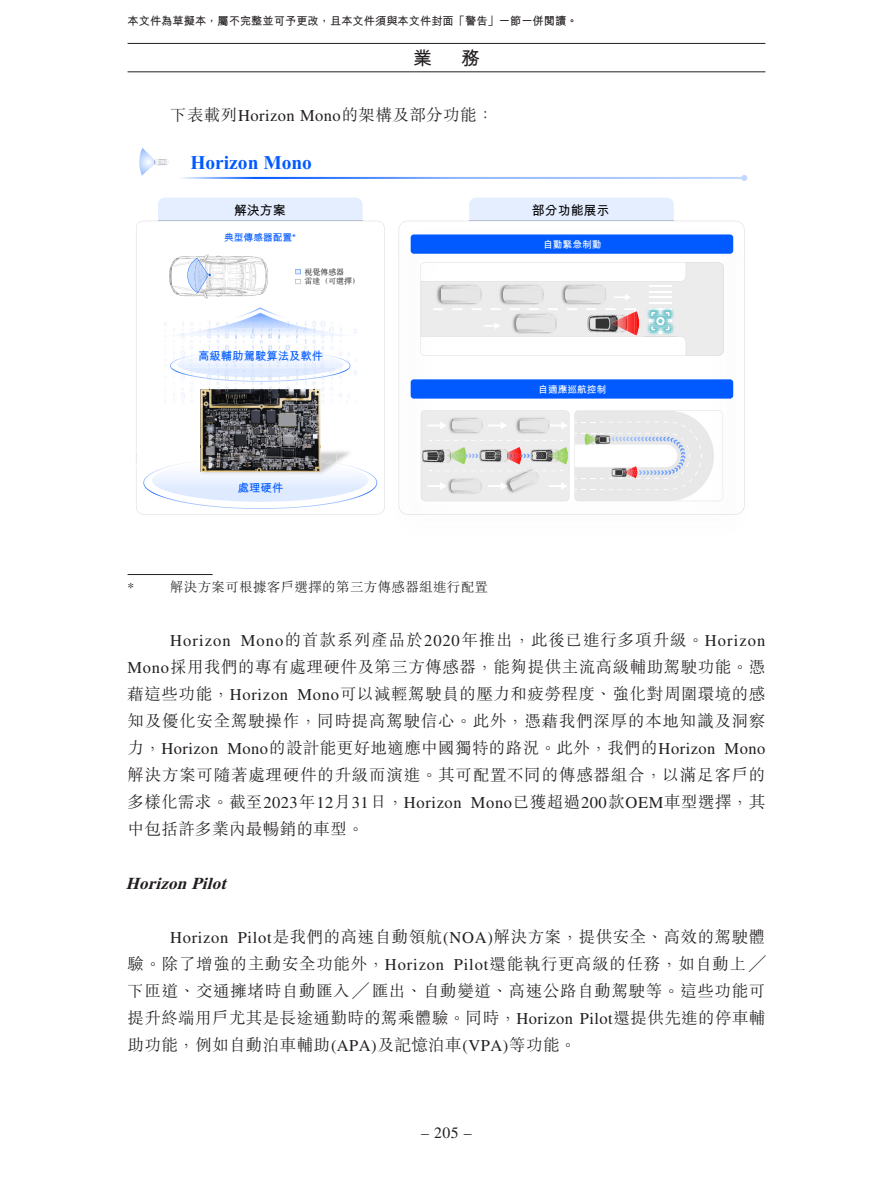
<style>
.page{position:relative;width:893px;height:1191px;background:#fff}
.page>*{position:absolute;margin:0;border:0;box-sizing:border-box;transform-origin:0 0}
.t1{font:700 19.5px "Times New Roman";color:#005aff}
.t2{font:700 18.75px "M Hei HK";color:#231f20}
.t3{font:300 16.5px/27px "M Sung HK";letter-spacing:.025em;color:#231f20;text-align:justify}
.t4{font:16.5px "Times LT Std";letter-spacing:.045em;color:#231f20}
.t5{font:16.5px "Times LT Std";letter-spacing:.065em;color:#231f20}
.t6{font:italic 700 16.5px "Times LT Std";color:#231f20}
.t7{font:15.75px "Times LT Std";color:#231f20}
.t8{font:300 13.5px "M Sung HK";letter-spacing:.025em;color:#231f20}
.t9{font:13.5px "Times LT Std";color:#231f20}
.t10{font:12.9px "M Hei HK Bold E Ten B5 H";color:#000}
.t11{font:11.4px "M Hei HK Bold E Ten B5 H";color:#005aff}
.t12{font:700 11.25px "M Hei HK";color:#231f20}
.t13{font:9.75px "M Hei HK Bold E Ten B5 H";color:#fff}
.t14{font:9.75px "M Hei HK Bold E Ten B5 H";color:#005aff}
.t15{font:7.95px/9.8px "M Sung HK Light E Ten B5 H";color:#000}
.s1{font-family:"Times LT Std";font-weight:400}
.s2{font-family:"M Sung HK";font-weight:300}
</style>
<div class="page">
<hr style="left:128px;top:43px;width:637px;height:1px;background:#231f20">
<hr style="left:128px;top:71px;width:637px;height:1px;background:#231f20">
<svg style="left:136px;top:221px;width:249px;height:293px"></svg>
<div style="left:158px;top:198px;width:205px;height:23px;background:#e5eeff"></div>
<hr style="left:158px;top:221px;width:205px;height:1px;background:#bbc2d3">
<img style="left:136px;top:446px;width:12px;height:39px">
<svg style="left:136px;top:451px;width:1px;height:14px"></svg>
<img style="left:148px;top:406px;width:187px;height:107px">
<svg style="left:148px;top:431px;width:1px;height:15px"></svg>
<img style="left:138px;top:431px;width:10px;height:15px">
<img style="left:146px;top:314px;width:230px;height:53px">
<img style="left:358px;top:340px;width:13px;height:23px">
<img style="left:211px;top:382px;width:139px;height:22px">
<img style="left:211px;top:336px;width:128px;height:14px">
<img style="left:280px;top:336px;width:59px;height:1px">
<img style="left:211px;top:336px;width:32px;height:1px">
<img style="left:211px;top:332px;width:128px;height:4px">
<img style="left:246px;top:307px;width:29px;height:7px">
<img style="left:236px;top:314px;width:48px;height:3px">
<img style="left:164px;top:317px;width:189px;height:15px">
<img style="left:271px;top:331px;width:24px;height:1px">
<img style="left:211px;top:331px;width:32px;height:1px">
<img style="left:211px;top:371px;width:128px;height:11px">
<img style="left:211px;top:350px;width:128px;height:15px">
<img style="left:271px;top:350px;width:24px;height:2px">
<img style="left:211px;top:371px;width:84px;height:4px">
<img style="left:211px;top:367px;width:128px;height:4px">
<img style="left:211px;top:351px;width:32px;height:12px">
<svg style="left:339px;top:318px;width:19px;height:84px"></svg>
<img style="left:271px;top:352px;width:24px;height:15px">
<img style="left:143px;top:467px;width:234px;height:42px">
<svg style="left:144px;top:475px;width:4px;height:6px"></svg>
<img style="left:148px;top:461px;width:133px;height:48px">
<img style="left:302px;top:472px;width:66px;height:28px">
<img style="left:152px;top:464px;width:36px;height:16px">
<svg style="left:295px;top:269px;width:6px;height:15px"></svg>
<svg style="left:741px;top:175px;width:6px;height:6px"></svg>
<img style="left:158px;top:159px;width:10px;height:6px">
<svg style="left:399px;top:221px;width:345px;height:293px"></svg>
<div style="left:469px;top:198px;width:205px;height:22px;background:#e5eeff"></div>
<hr style="left:469px;top:221px;width:205px;height:1px;background:#bbc2d3">
<div style="left:411px;top:234px;width:322px;height:20px;background:#005aff;border-radius:3px"></div>
<div style="left:411px;top:379px;width:322px;height:19px;background:#005aff;border-radius:3px"></div>
<svg style="left:420px;top:262px;width:304px;height:93px"></svg>
<svg style="left:421px;top:410px;width:302px;height:91px"></svg>
<svg style="left:187px;top:258px;width:24px;height:35px"></svg>
<img style="left:336px;top:448px;width:19px;height:14px">
<img style="left:320px;top:448px;width:16px;height:12px">
<img style="left:336px;top:462px;width:19px;height:3px">
<img style="left:320px;top:460px;width:16px;height:2px">
<img style="left:195px;top:448px;width:5px;height:14px">
<img style="left:336px;top:465px;width:19px;height:12px">
<img style="left:195px;top:462px;width:141px;height:15px">
<img style="left:200px;top:389px;width:120px;height:67px">
<img style="left:212px;top:403px;width:48px;height:1px">
<svg style="left:217px;top:322px;width:2px;height:69px"></svg>
<svg style="left:163px;top:322px;width:48px;height:88px"></svg>
<svg style="left:225px;top:322px;width:3px;height:81px"></svg>
<svg style="left:234px;top:323px;width:3px;height:81px"></svg>
<svg style="left:286px;top:322px;width:3px;height:81px"></svg>
<svg style="left:295px;top:321px;width:38px;height:92px"></svg>
<svg style="left:243px;top:322px;width:28px;height:81px"></svg>
<svg style="left:277px;top:323px;width:3px;height:81px"></svg>
<img style="left:200px;top:456px;width:120px;height:3px">
<img style="left:200px;top:459px;width:120px;height:13px">
<div style="left:279px;top:414px;width:16px;height:11px;background:#9a9aa1"></div>
<svg style="left:139px;top:148px;width:19px;height:27px"></svg>
<hr style="left:128px;top:574px;width:85px;height:1px;background:#231f20">
<p class="t12" style="left:128px;top:13px;width:451px">本文件為草擬本，屬不完整並可予更改，且本文件須與本文件封面「警告」一節一併閱讀。</p>
<p class="t2" style="left:413px;top:44px;width:20px">業</p>
<p class="t2" style="left:461px;top:44px;width:20px">務</p>
<p class="t3" style="left:170px;top:101px;width:325px">下表載列<span class="s1">Horizon Mono</span>的架構及部分功能：</p>
<p class="t1" style="left:191px;top:148px;width:123px">Horizon Mono</p>
<p class="t10" style="left:234px;top:200px;width:53px">解決方案</p>
<p class="t14" style="left:224px;top:230px;width:73px">典型傳感器配置*</p>
<p class="t15" style="left:305px;top:266px;width:57px">視覺傳感器<br>雷達（可選擇）</p>
<p class="t11" style="left:198px;top:347px;width:127px">高級輔助駕駛算法及軟件</p>
<p class="t11" style="left:238px;top:479px;width:47px">處理硬件</p>
<p class="t10" style="left:532px;top:200px;width:79px">部分功能展示</p>
<p class="t13" style="left:543px;top:237px;width:60px">自動緊急制動</p>
<p class="t13" style="left:538px;top:382px;width:70px">自適應巡航控制</p>
<p class="t9" style="left:128px;top:579px;width:8px">*</p>
<p class="t8" style="left:170px;top:577px;width:319px">解決方案可根據客戶選擇的第三方傳感器組進行配置</p>
<p class="t5" style="left:170px;top:631px;width:597px">Horizon Mono<span class="s2">的首款系列產品於</span>2020<span class="s2">年推出，此後已進行多項升級。</span>Horizon</p>
<p class="t3" style="left:128px;top:652px;width:639px"><span class="s1">Mono</span>採用我們的專有處理硬件及第三方傳感器，能夠提供主流高級輔助駕駛功能。憑藉這些功能，<span class="s1">Horizon Mono</span>可以減輕駕駛員的壓力和疲勞程度、強化對周圍環境的感知及優化安全駕駛操作，同時提高駕駛信心。此外，憑藉我們深厚的本地知識及洞察力，<span class="s1">Horizon Mono</span>的設計能更好地適應中國獨特的路況。此外，我們的<span class="s1">Horizon Mono</span>解決方案可隨著處理硬件的升級而演進。其可配置不同的傳感器組合，以滿足客戶的</p>
<p class="t4" style="left:128px;top:793px;width:639px"><span class="s2">多樣化需求。截至</span>2023<span class="s2">年</span>12<span class="s2">月</span>31<span class="s2">日，</span>Horizon Mono<span class="s2">已獲超過</span>200<span class="s2">款</span>OEM<span class="s2">車型選擇，其</span></p>
<p class="t3" style="left:128px;top:814px;width:238px">中包括許多業內最暢銷的車型。</p>
<p class="t6" style="left:126px;top:873px;width:107px">Horizon Pilot</p>
<p class="t3" style="left:128px;top:922px;width:639px;text-indent:43px"><span class="s1">Horizon Pilot</span>是我們的高速自動領航<span class="s1">(NOA)</span>解決方案，提供安全、高效的駕駛體驗。除了增強的主動安全功能外，<span class="s1">Horizon Pilot</span>還能執行更高級的任務，如自動上╱下匝道、交通擁堵時自動匯入╱匯出、自動變道、高速公路自動駕駛等。這些功能可提升終端用戶尤其是長途通勤時的駕乘體驗。同時，<span class="s1">Horizon Pilot</span>還提供先進的停車輔助功能，例如自動泊車輔助<span class="s1">(APA)</span>及記憶泊車<span class="s1">(VPA)</span>等功能。</p>
<p class="t7" style="left:421px;top:1124px;width:52px">– 205 –</p>
</div>
